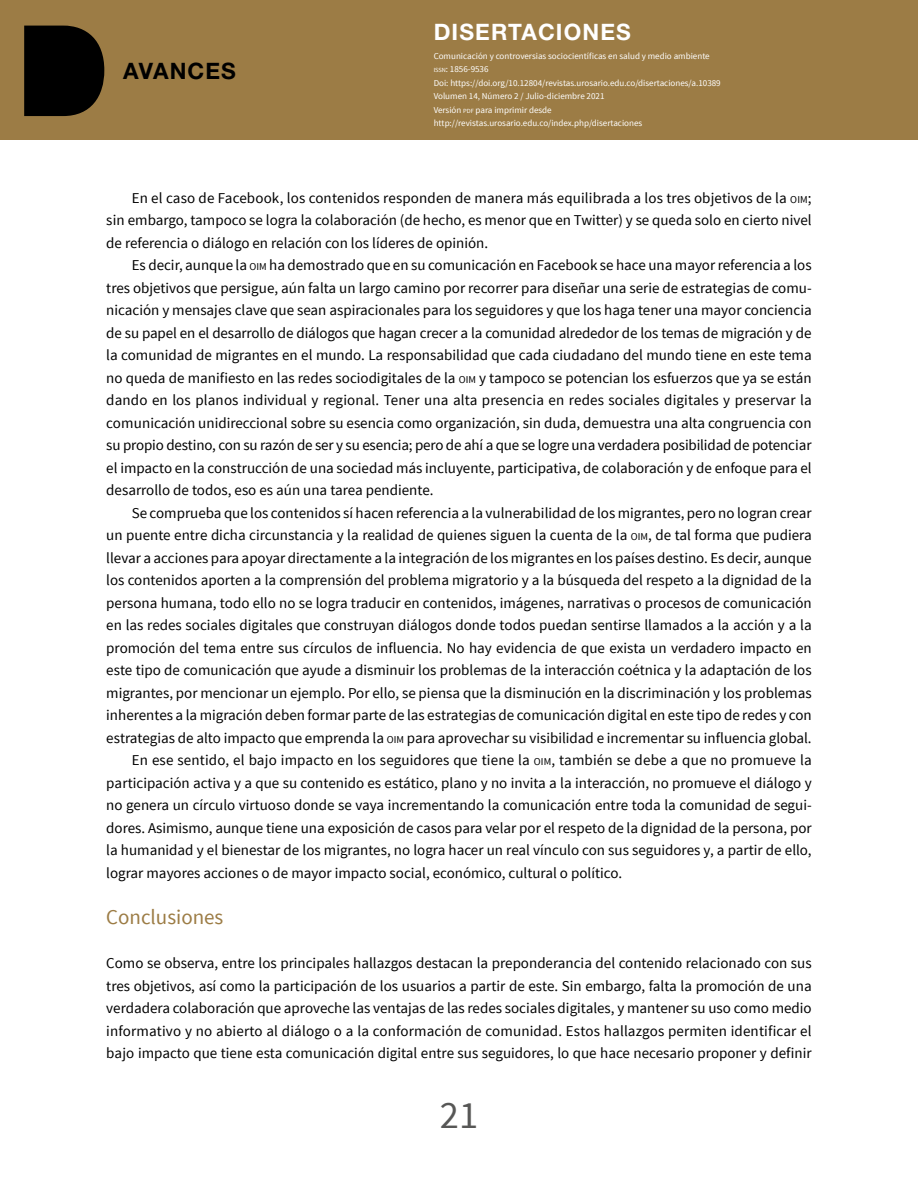
<style>
.page{position:relative;width:918px;height:1188px;background:#fff}
.page>*{position:absolute;margin:0;border:0;box-sizing:border-box;transform-origin:0 0}
.t1{font:38.4px "Source Sans Pro";color:#575756}
.t2{font:700 22.65px "Helvetica Neue LT Std";letter-spacing:.05em;color:#fff}
.t3{font:700 22.65px "Helvetica Neue LT Std";letter-spacing:.05em;color:#000}
.t4{font:21px "Source Sans Pro";color:#9c7c45}
.t5{font:15px/22.5px "Source Sans Pro";color:#000;text-align:justify}
.t6{font:9px/13.5px "Source Sans Pro";color:#fff}
.s1{font-size:6.3px}
.s2{font-size:10.5px}
</style>
<div class="page">
<div style="left:0;top:0;width:918px;height:139px;background:#9c7c45"></div>
<svg style="left:24px;top:26px;width:80px;height:90px;background:#0e0b06"></svg>
<h2 class="t3" style="left:123px;top:57px;width:114px">AVANCES</h2>
<h2 class="t2" style="left:434px;top:18px;width:199px">DISERTACIONES</h2>
<p class="t6" style="left:434px;top:49px;width:289px">Comunicación y controversias sociocientíficas en salud y medio ambiente <span class="s1">ISSN</span>: 1856-9536<br>Doi: https://doi.org/10.12804/revistas.urosario.edu.co/disertaciones/a.10389<br>Volumen 14, Número 2 / Julio-diciembre 2021<br>Versión <span class="s1">PDF</span> para imprimir desde http://revistas.urosario.edu.co/index.php/disertaciones</p>
<p class="t5" style="left:106px;top:187px;width:707px;text-indent:26px">En el caso de Facebook, los contenidos responden de manera más equilibrada a los tres objetivos de la <span class="s2">OIM</span>; sin embargo, tampoco se logra la colaboración (de hecho, es menor que en Twitter) y se queda solo en cierto nivel de referencia o diálogo en relación con los líderes de opinión.</p>
<p class="t5" style="left:106px;top:254px;width:707px;text-indent:26px">Es decir, aunque la <span class="s2">OIM</span> ha demostrado que en su comunicación en Facebook se hace una mayor referencia a los tres objetivos que persigue, aún falta un largo camino por recorrer para diseñar una serie de estrategias de comu&shy;nicación y mensajes clave que sean aspiracionales para los seguidores y que los haga tener una mayor conciencia de su papel en el desarrollo de diálogos que hagan crecer a la comunidad alrededor de los temas de migración y de la comunidad de migrantes en el mundo. La responsabilidad que cada ciudadano del mundo tiene en este tema no queda de manifiesto en las redes sociodigitales de la <span class="s2">OIM</span> y tampoco se potencian los esfuerzos que ya se están dando en los planos individual y regional. Tener una alta presencia en redes sociales digitales y preservar la comunicación unidireccional sobre su esencia como organización, sin duda, demuestra una alta congruencia con su propio destino, con su razón de ser y su esencia; pero de ahí a que se logre una verdadera posibilidad de potenciar el impacto en la construcción de una sociedad más incluyente, participativa, de colaboración y de enfoque para el desarrollo de todos, eso es aún una tarea pendiente.</p>
<p class="t5" style="left:132px;top:502px;width:681px">Se comprueba que los contenidos sí hacen referencia a la vulnerabilidad de los migrantes, pero no logran crear</p>
<p class="t5" style="left:106px;top:524px;width:707px">un puente entre dicha circunstancia y la realidad de quienes siguen la cuenta de la <span class="s2">OIM</span>, de tal forma que pudiera</p>
<p class="t5" style="left:106px;top:547px;width:707px">llevar a acciones para apoyar directamente a la integración de los migrantes en los países destino. Es decir, aunque</p>
<p class="t5" style="left:106px;top:569px;width:707px">los contenidos aporten a la comprensión del problema migratorio y a la búsqueda del respeto a la dignidad de la</p>
<p class="t5" style="left:106px;top:592px;width:707px">persona humana, todo ello no se logra traducir en contenidos, imágenes, narrativas o procesos de comunicación</p>
<p class="t5" style="left:106px;top:614px;width:707px">en las redes sociales digitales que construyan diálogos donde todos puedan sentirse llamados a la acción y a la</p>
<p class="t5" style="left:106px;top:637px;width:707px">promoción del tema entre sus círculos de influencia. No hay evidencia de que exista un verdadero impacto en</p>
<p class="t5" style="left:106px;top:659px;width:707px">este tipo de comunicación que ayude a disminuir los problemas de la interacción coétnica y la adaptación de los</p>
<p class="t5" style="left:106px;top:682px;width:707px">migrantes, por mencionar un ejemplo. Por ello, se piensa que la disminución en la discriminación y los problemas</p>
<p class="t5" style="left:106px;top:704px;width:707px">inherentes a la migración deben formar parte de las estrategias de comunicación digital en este tipo de redes y con</p>
<p class="t5" style="left:106px;top:727px;width:707px">estrategias de alto impacto que emprenda la <span class="s2">OIM</span> para aprovechar su visibilidad e incrementar su influencia global.</p>
<p class="t5" style="left:132px;top:749px;width:681px">En ese sentido, el bajo impacto en los seguidores que tiene la <span class="s2">OIM</span>, también se debe a que no promueve la</p>
<p class="t5" style="left:106px;top:772px;width:707px">participación activa y a que su contenido es estático, plano y no invita a la interacción, no promueve el diálogo y</p>
<p class="t5" style="left:106px;top:794px;width:707px">no genera un círculo virtuoso donde se vaya incrementando la comunicación entre toda la comunidad de segui-</p>
<p class="t5" style="left:106px;top:817px;width:707px">dores. Asimismo, aunque tiene una exposición de casos para velar por el respeto de la dignidad de la persona, por</p>
<p class="t5" style="left:106px;top:839px;width:707px">la humanidad y el bienestar de los migrantes, no logra hacer un real vínculo con sus seguidores y, a partir de ello,</p>
<p class="t5" style="left:106px;top:862px;width:517px">lograr mayores acciones o de mayor impacto social, económico, cultural o político.</p>
<h3 class="t4" style="left:106px;top:904px;width:119px">Conclusiones</h3>
<p class="t5" style="left:106px;top:952px;width:707px">Como se observa, entre los principales hallazgos destacan la preponderancia del contenido relacionado con sus tres objetivos, así como la participación de los usuarios a partir de este. Sin embargo, falta la promoción de una verdadera colaboración que aproveche las ventajas de las redes sociales digitales, y mantener su uso como medio informativo y no abierto al diálogo o a la conformación de comunidad. Estos hallazgos permiten identificar el bajo impacto que tiene esta comunicación digital entre sus seguidores, lo que hace necesario proponer y definir</p>
<h1 class="t1" style="left:440px;top:1092px;width:40px">21</h1>
</div>
